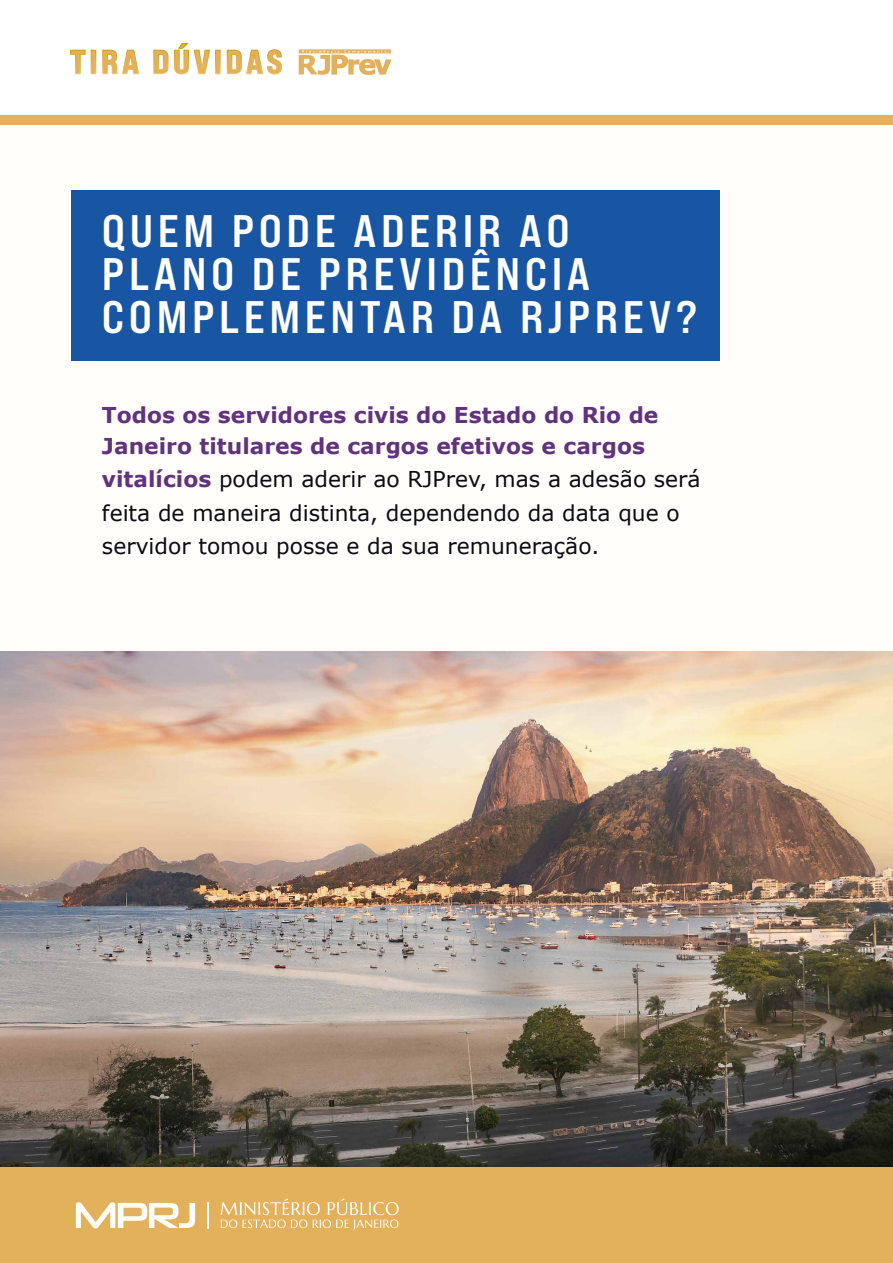
<style>
.page{position:relative;width:893px;height:1263px;background:#fffefb}
.page>*{position:absolute;margin:0;border:0;box-sizing:border-box;transform-origin:0 0}
.t1{font:45.45px/42.8px "Bebas Neue Pro Exp Bd";letter-spacing:.1em;color:#fff}
.t2{font:21.9px/33.5px "Verdana";color:#0b0c14}
.t3{font:700 21.9px/31.3px "Verdana";color:#61327d}
.s1{font-weight:700;color:#61327d}
</style>
<div class="page">
<div style="left:0;top:1166px;width:893px;height:96px;background:#e3b15b"></div>
<div style="left:0;top:0;width:893px;height:116px;background:#fff"></div>
<div style="left:0;top:116px;width:893px;height:9px;background:#e3b15b"></div>
<img style="left:0;top:652px;width:893px;height:514px">
<svg style="left:76px;top:1202px;width:119px;height:26px"></svg>
<svg style="left:207px;top:1202px;width:1px;height:27px"></svg>
<svg style="left:220px;top:1198px;width:179px;height:32px"></svg>
<div style="left:91px;top:50px;width:5px;height:24px;background:#e3b15b"></div>
<div style="left:215px;top:50px;width:5px;height:24px;background:#e3b15b"></div>
<svg style="left:70px;top:50px;width:15px;height:24px"></svg>
<svg style="left:102px;top:50px;width:37px;height:24px"></svg>
<svg style="left:153px;top:50px;width:15px;height:24px"></svg>
<svg style="left:174px;top:43px;width:36px;height:31px"></svg>
<svg style="left:227px;top:49px;width:55px;height:25px"></svg>
<svg style="left:299px;top:49px;width:92px;height:26px"></svg>
<div style="left:71px;top:191px;width:649px;height:170px;background:#1855a2"></div>
<h1 class="t1" style="left:102px;top:209px;width:597px">QUEM PODE ADERIR AO<br>PLANO DE PREVIDÊNCIA<br>COMPLEMENTAR DA RJPREV?</h1>
<p class="t3" style="left:102px;top:399px;width:558px">Todos os servidores civis do Estado do Rio de<br>Janeiro titulares de cargos efetivos e cargos</p>
<p class="t2" style="left:102px;top:463px;width:600px"><span class="s1">vitalícios</span> podem aderir ao RJPrev, mas a adesão será feita de maneira distinta, dependendo da data que o servidor tomou posse e da sua remuneração.</p>
</div>
